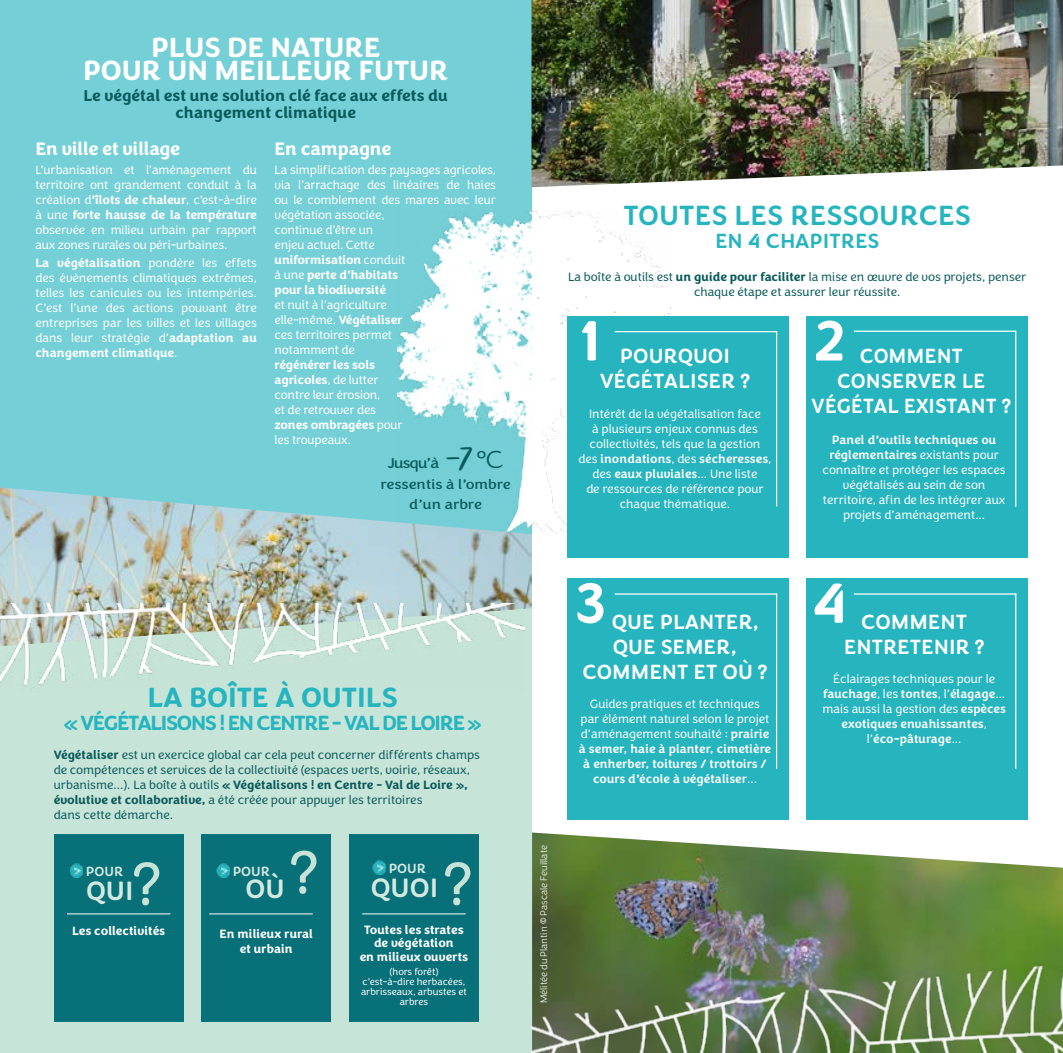
<style>
.page{position:relative;width:1063px;height:1053px;background:#fff}
.page>*{position:absolute;margin:0;border:0;box-sizing:border-box;transform-origin:0 0}
.t1{font:300 63.12px "Congenial";color:#c7e3d8}
.t2{font:500 58.75px "Congenial";color:#fff}
.t3{font:700 28.75px/22.5px "Congenial";color:#fff;text-align:center}
.t4{font:500 28.75px "Congenial";color:#26b5bf}
.t5{font:700 28.75px "Congenial";color:#26b5bf}
.t6{font:500 27.5px "Congenial";color:#d3e9e0}
.t7{font:500 21.25px/25px "Congenial";color:#fff;text-align:center}
.t8{font:700 21.25px "Congenial";letter-spacing:-.06em;color:#26b5bf}
.t9{font:500 21.25px "Congenial";color:#26b5bf}
.t10{font:700 18.75px "Congenial";letter-spacing:-.01em;color:#fff}
.t11{font:700 16.25px/17.5px "Congenial";color:#095a5b;text-align:center}
.t12{font:15px "Congenial";letter-spacing:-.06em;color:#095a5b;scale:1.1 1}
.t13{font:14px/20.6px "Congenial";color:#095a5b;text-align:center;scale:1.1 1}
.t14{font:500 13.75px "Congenial";color:#d3e9e0}
.t15{font:300 12.5px/15px "Congenial";color:#fff;text-align:justify}
.t16{font:300 12.5px/15px "Congenial";color:#095a5b;text-align:center}
.t17{font:700 12.5px/15px "Congenial";color:#fff;text-align:center}
.t18{font:500 12.5px/15px "Congenial";color:#fff;text-align:center}
.t19{font:300 10px/10px "Congenial";color:#fff;text-align:center}
.t20{font:200 10px "Congenial";color:#fff}
.s1{font-weight:700}
.s2{font-weight:300}
.s3{font-family:"Amelya";font-size:31.25px}
.s4{font-weight:200;font-size:25.5px}
.s5{font-weight:500}
</style>
<div class="page">
<img style="left:0;top:534px;width:531px;height:74px">
<div style="left:806px;top:316px;width:222px;height:241px;background:#26b5bf"></div>
<div style="left:567px;top:578px;width:221px;height:241px;background:#26b5bf"></div>
<div style="left:806px;top:578px;width:222px;height:241px;background:#26b5bf"></div>
<img style="left:532px;top:832px;width:531px;height:127px">
<div style="left:0;top:608px;width:532px;height:444px;background:#c7e4d8"></div>
<div style="left:0;top:0;width:532px;height:534px;background:#74d0d6"></div>
<img style="left:398px;top:210px;width:272px;height:324px">
<div style="left:567px;top:316px;width:221px;height:241px;background:#26b5bf"></div>
<div style="left:54px;top:833px;width:130px;height:188px;background:#077078"></div>
<div style="left:201px;top:833px;width:130px;height:188px;background:#077078"></div>
<div style="left:349px;top:833px;width:130px;height:188px;background:#077078"></div>
<img style="left:0;top:603px;width:524px;height:89px">
<img style="left:70px;top:863px;width:13px;height:14px">
<hr style="left:67px;top:913px;width:103px;height:1px;background:#fff">
<hr style="left:209px;top:913px;width:104px;height:1px;background:#fff">
<hr style="left:362px;top:913px;width:104px;height:1px;background:#fff">
<img style="left:531px;top:959px;width:532px;height:93px">
<img style="left:531px;top:0;width:532px;height:187px">
<hr style="left:854px;top:593px;width:162px;height:1px;background:#fff">
<hr style="left:1015px;top:593px;width:1px;height:175px;background:#fff">
<hr style="left:615px;top:593px;width:162px;height:1px;background:#fff">
<hr style="left:776px;top:593px;width:1px;height:175px;background:#fff">
<hr style="left:854px;top:330px;width:162px;height:2px;background:#fff">
<hr style="left:1015px;top:331px;width:1px;height:176px;background:#fff">
<hr style="left:615px;top:331px;width:162px;height:1px;background:#fff">
<hr style="left:776px;top:331px;width:1px;height:175px;background:#fff">
<img style="left:217px;top:863px;width:12px;height:14px">
<img style="left:373px;top:860px;width:12px;height:14px">
<h3 class="t3" style="left:83px;top:37px;width:367px">PLUS DE NATURE<br>POUR UN MEILLEUR FUTUR</h3>
<h3 class="t11" style="left:83px;top:87px;width:366px">Le végétal est une solution clé face aux effets du changement climatique</h3>
<h3 class="t10" style="left:35px;top:137px;width:146px">En ville et village</h3>
<p class="t15" style="left:35px;top:162px;width:223px">L’urbanisation et l’aménagement du territoire ont grandement conduit à la création d<span class="s1">’îlots de chaleur</span>, c’est-à-dire à une <span class="s1">forte hausse de la température </span>observée en milieu urbain par rapport aux zones rurales ou péri-urbaines.</p>
<p class="t15" style="left:35px;top:256px;width:223px"><span class="s1">La végétalisation</span> pondère les effets des évènements climatiques extrêmes, telles les canicules ou les intempéries.<br>C’est l’une des actions pouvant être entreprises par les villes et les villages dans leur stratégie d’<span class="s1">adaptation au changement climatique</span>.</p>
<h3 class="t10" style="left:275px;top:137px;width:118px">En campagne</h3>
<p class="t15" style="left:275px;top:162px;width:223px">La simplification des paysages agricoles, via l’arrachage des linéaires de haies ou le comblement des mares avec leur végétation associée,</p>
<p class="t17" style="left:275px;top:223px;width:132px;text-align:left"><span class="s2">continue d’être un enjeu actuel. Cette </span>uniformisation <span class="s2">conduit à une</span> perte d’habitats pour la biodiversité</p>
<p class="t15" style="left:275px;top:298px;width:130px;text-align:left">et nuit à l’agriculture elle-même. <span class="s1">Végétaliser </span>ces territoires permet notamment de</p>
<p class="t15" style="left:275px;top:358px;width:130px;text-align:left"><span class="s1">régénérer les sols agricoles</span>, de lutter contre leur érosion,<br>et de retrouver des <span class="s1">zones ombragées</span> pour les troupeaux.</p>
<p class="t12" style="left:388px;top:454px;width:107px">Jusqu’à <span class="s3">-7</span> <span class="s4">°C</span></p>
<p class="t13" style="left:380px;top:474px;width:120px">ressentis à l’ombre d’un arbre</p>
<h3 class="t5" style="left:147px;top:679px;width:252px">LA BOÎTE À OUTILS</h3>
<h3 class="t8" style="left:64px;top:709px;width:419px">« VÉGÉTALISONS ! EN CENTRE - VAL DE LOIRE »</h3>
<p class="t16" style="left:54px;top:747px;width:428px;text-align:left"><span class="s1">Végétaliser</span> est un exercice global car cela peut concerner différents champs de compétences et services de la collectivité (espaces verts, voirie, réseaux, urbanisme...). La boîte à outils <span class="s1">« Végétalisons ! en Centre - Val de Loire », évolutive et collaborative,</span> a été créée pour appuyer les territoires<br>dans cette démarche.</p>
<h1 class="t1" style="left:132px;top:847px;width:30px">?</h1>
<h1 class="t1" style="left:289px;top:835px;width:30px">?</h1>
<h1 class="t1" style="left:443px;top:847px;width:30px">?</h1>
<p class="t14" style="left:389px;top:860px;width:39px">POUR</p>
<h3 class="t6" style="left:371px;top:871px;width:69px">QUOI</h3>
<p class="t14" style="left:86px;top:863px;width:39px">POUR</p>
<h3 class="t6" style="left:86px;top:874px;width:49px">QUI</h3>
<p class="t14" style="left:233px;top:863px;width:39px">POUR</p>
<h3 class="t6" style="left:246px;top:872px;width:41px">OÙ</h3>
<p class="t17" style="left:72px;top:923px;width:95px">Les collectivités</p>
<p class="t17" style="left:360px;top:922px;width:110px;line-height:13.8px">Toutes les strates de végétation<br>en milieux ouverts</p>
<p class="t19" style="left:361px;top:966px;width:107px">(hors forêt)<br>c’est-à-dire herbacées, arbrisseaux, arbustes et arbres</p>
<p class="t17" style="left:220px;top:926px;width:95px">En milieux rural et urbain</p>
<h3 class="t4" style="left:624px;top:198px;width:349px">TOUTES LES RESSOURCES</h3>
<h3 class="t9" style="left:715px;top:228px;width:166px">EN 4 CHAPITRES</h3>
<p class="t16" style="left:568px;top:269px;width:460px">La boîte à outils est <span class="s1">un guide pour faciliter</span> la mise en œuvre de vos projets, penser chaque étape et assurer leur réussite.</p>
<h2 class="t2" style="left:581px;top:305px;width:22px">1</h2>
<h2 class="t2" style="left:815px;top:305px;width:32px">2</h2>
<h3 class="t7" style="left:600px;top:344px;width:151px">POURQUOI<br>VÉGÉTALISER ?</h3>
<p class="t15" style="left:579px;top:406px;width:194px;text-align:center">Intérêt de la végétalisation face<br>à plusieurs enjeux connus des collectivités, tels que la gestion des <span class="s5">inondations</span>, des <span class="s5">sécheresses</span>, des <span class="s5">eaux pluviales</span>... Une liste<br>de ressources de référence pour chaque thématique.</p>
<h3 class="t7" style="left:812px;top:344px;width:201px">COMMENT<br>CONSERVER LE<br>VÉGÉTAL EXISTANT ?</h3>
<p class="t15" style="left:823px;top:432px;width:185px;text-align:center"><span class="s5">Panel d’outils techniques ou réglementaires</span> existants pour connaître et protéger les espaces végétalisés au sein de son territoire, afin de les intégrer aux projets d’aménagement...</p>
<p class="t20" style="left:538px;top:1003px;width:160px;rotate:-90deg">Mélitée du Plantin © Pascale Feuillate</p>
<h2 class="t2" style="left:576px;top:567px;width:32px">3</h2>
<h2 class="t2" style="left:813px;top:567px;width:36px">4</h2>
<h3 class="t7" style="left:612px;top:610px;width:149px">QUE PLANTER,</h3>
<h3 class="t7" style="left:613px;top:635px;width:126px">QUE SEMER,</h3>
<h3 class="t7" style="left:583px;top:660px;width:186px">COMMENT ET OÙ ?</h3>
<p class="t18" style="left:579px;top:697px;width:194px"><span class="s2">Guides pratiques et techniques<br>par élément naturel selon le projet d’aménagement souhaité :</span> prairie à semer, haie à planter, cimetière à enherber, toitures / trottoirs / cours d’école à végétaliser<span class="s2">...</span></p>
<h3 class="t7" style="left:844px;top:610px;width:142px">COMMENT<br>ENTRETENIR ?</h3>
<p class="t15" style="left:822px;top:671px;width:185px;text-align:center">Éclairages techniques pour le <span class="s5">fauchage</span>, les <span class="s5">tontes</span>, l’<span class="s5">élagage</span>... mais aussi la gestion des <span class="s5">espèces exotiques envahissantes</span>, l’<span class="s5">éco-pâturage</span>...</p>
</div>
